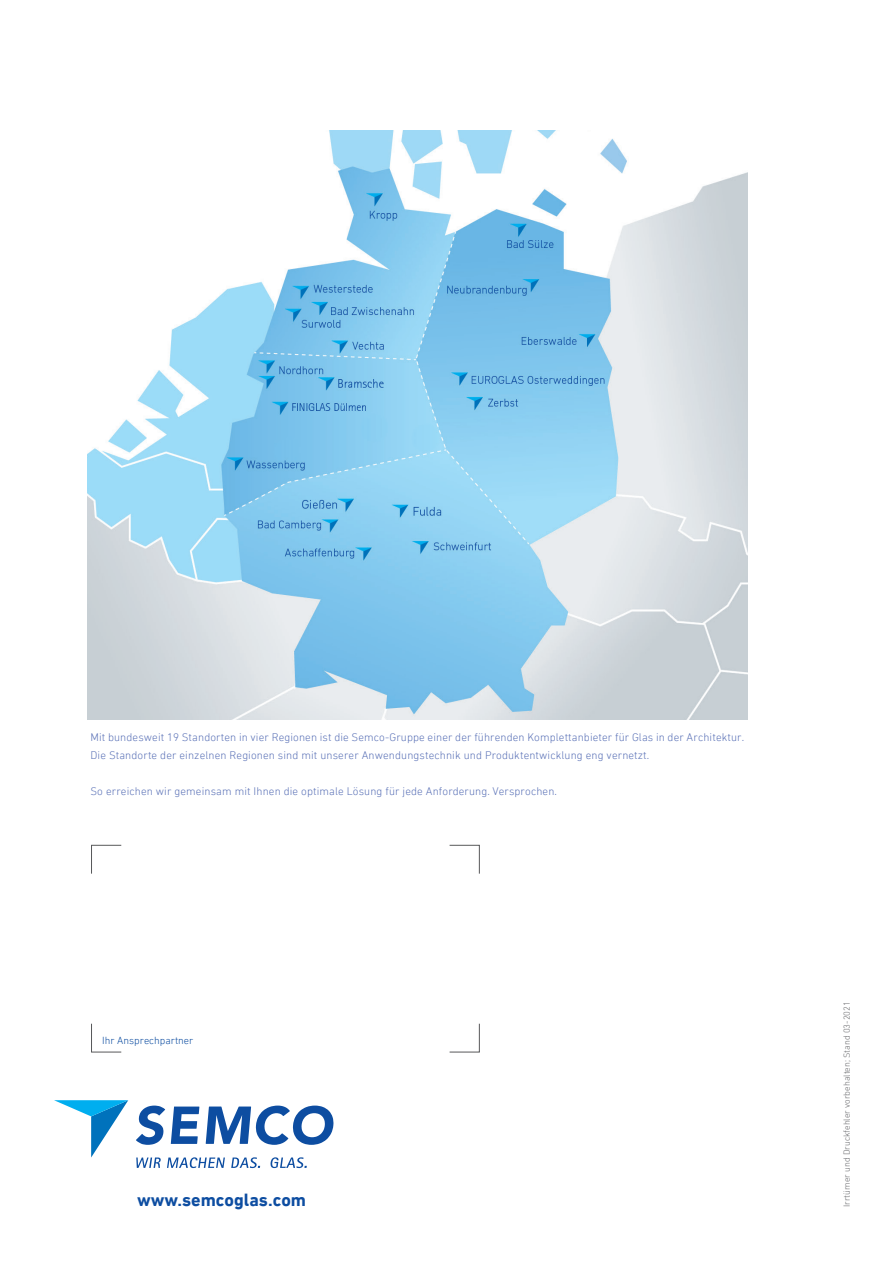
<style>
.page{position:relative;width:893px;height:1263px;background:#fff}
.page>*{position:absolute;margin:0;border:0;box-sizing:border-box;transform-origin:0 0}
.t1{font:700 18px "DIN Next LT Pro";color:#0d4da1}
.t2{font:300 11.25px/18px "DIN Next LT Pro";letter-spacing:.01em;color:#5b72b7}
.t3{font:300 10.5px "DIN Next LT Pro";color:#0d4da1}
.t4{font:300 9px "DIN Next LT Pro";color:#6c6d70}
</style>
<div class="page">
<svg style="left:54px;top:1100px;width:74px;height:57px"></svg>
<svg style="left:136px;top:1105px;width:29px;height:40px"></svg>
<svg style="left:171px;top:1106px;width:28px;height:38px"></svg>
<svg style="left:206px;top:1105px;width:127px;height:40px"></svg>
<svg style="left:136px;top:1157px;width:25px;height:11px"></svg>
<svg style="left:167px;top:1157px;width:58px;height:11px"></svg>
<svg style="left:231px;top:1157px;width:29px;height:11px"></svg>
<svg style="left:270px;top:1157px;width:37px;height:11px"></svg>
<img style="left:87px;top:131px;width:661px;height:589px">
<svg style="left:91px;top:845px;width:31px;height:29px"></svg>
<svg style="left:449px;top:845px;width:31px;height:29px"></svg>
<svg style="left:91px;top:1023px;width:31px;height:29px"></svg>
<svg style="left:449px;top:1023px;width:31px;height:29px"></svg>
<p class="t2" style="left:90px;top:728px;width:655px">Mit bundesweit 19 Standorten in vier Regionen ist die Semco-Gruppe einer der führenden Komplettanbieter für Glas in der Architektur.<br>Die Standorte der einzelnen Regionen sind mit unserer Anwendungstechnik und Produktentwicklung eng vernetzt.</p>
<p class="t2" style="left:90px;top:782px;width:468px">So erreichen wir gemeinsam mit Ihnen die optimale Lösung für jede Anforderung. Versprochen.</p>
<p class="t3" style="left:102px;top:1034px;width:93px">Ihr Ansprechpartner</p>
<h1 class="t1" style="left:137px;top:1190px;width:171px">www.semcoglas.com</h1>
<p class="t4" style="left:842px;top:1207px;width:207px;rotate:-90deg">Irrtümer und Druckfehler vorbehalten; Stand 03-2021</p>
</div>
